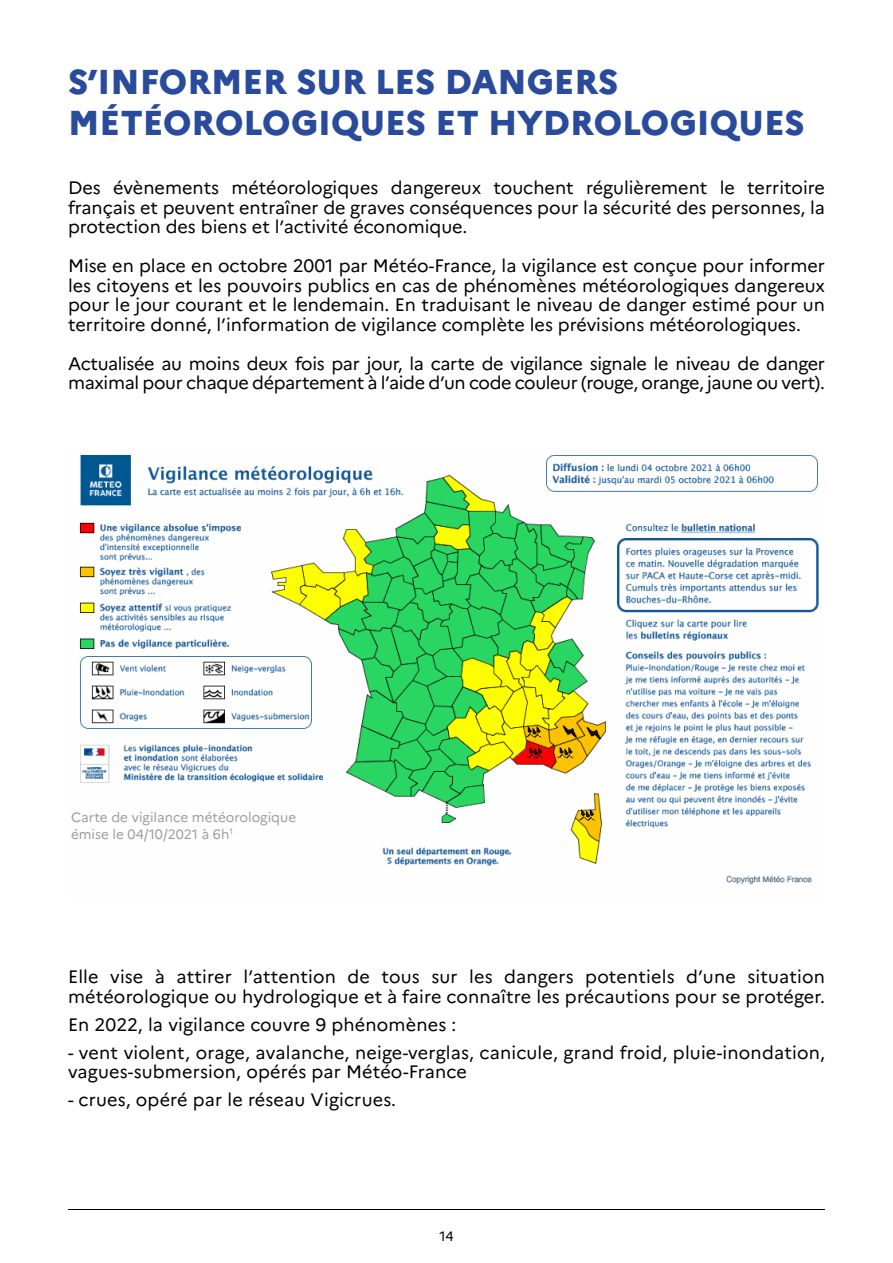
<style>
.page{position:relative;width:893px;height:1263px;background:#fff}
.page>*{position:absolute;margin:0;border:0;box-sizing:border-box;transform-origin:0 0}
.t1{font:800 34.5px/41.2px "Marianne";color:#2a4b9b}
.t2{font:18px/19.5px "Marianne";color:#000;text-align:justify}
.t3{font:18px/19.5px "Marianne";letter-spacing:-.02em;color:#000}
.t4{font:13.5px/16.5px "Marianne";color:#9d9d9c}
.t5{font:13.5px "Marianne";color:#000}
</style>
<div class="page">
<hr style="left:68px;top:1209px;width:757px;height:1px;background:#000">
<img style="left:79px;top:455px;width:740px;height:430px">
<h2 class="t1" style="left:68px;top:61px;width:738px">S’INFORMER SUR LES DANGERS<br>MÉTÉOROLOGIQUES ET HYDROLOGIQUES</h2>
<p class="t2" style="left:68px;top:178px;width:758px">Des évènements météorologiques dangereux touchent régulièrement le territoire français et peuvent entraîner de graves conséquences pour la sécurité des personnes, la protection des biens et l’activité économique.</p>
<p class="t2" style="left:68px;top:256px;width:758px">Mise en place en octobre 2001 par Météo-France, la vigilance est conçue pour informer les citoyens et les pouvoirs publics en cas de phénomènes météorologiques dangereux pour le jour courant et le lendemain. En traduisant le niveau de danger estimé pour un territoire donné, l’information de vigilance complète les prévisions météorologiques.</p>
<p class="t3" style="left:68px;top:353px;width:758px">Actualisée au moins deux fois par jour, la carte de vigilance signale le niveau de danger maximal pour chaque département à l’aide d’un code couleur (rouge, orange, jaune ou vert).</p>
<p class="t4" style="left:71px;top:809px;width:227px">Carte de vigilance météorologique émise le 04/10/2021 à 6h<sup>1</sup></p>
<p class="t2" style="left:68px;top:967px;width:758px">Elle vise à attirer l’attention de tous sur les dangers potentiels d’une situation météorologique ou hydrologique et à faire connaître les précautions pour se protéger.</p>
<p class="t2" style="left:68px;top:1015px;width:390px">En 2022, la vigilance couvre 9 phénomènes :</p>
<p class="t2" style="left:68px;top:1043px;width:758px">- vent violent, orage, avalanche, neige-verglas, canicule, grand froid, pluie-inondation, vagues-submersion, opérés par Météo-France</p>
<p class="t2" style="left:68px;top:1090px;width:330px">- crues, opéré par le réseau Vigicrues.</p>
<p class="t5" style="left:439px;top:1228px;width:15px">14</p>
</div>
